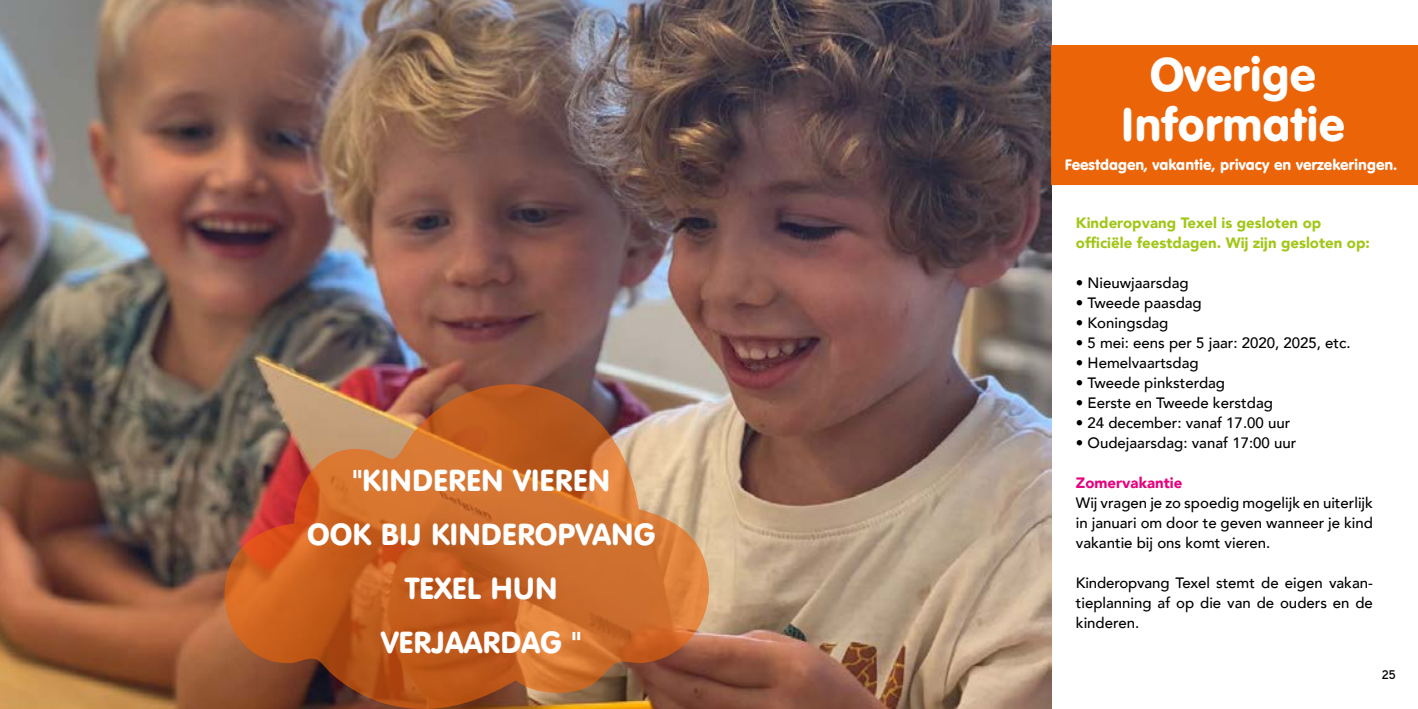
<style>
.page{position:relative;width:1418px;height:709px;background:#fff}
.page>*{position:absolute;margin:0;border:0;box-sizing:border-box;transform-origin:0 0}
.t1{font:46.25px/50px "VAG Rounded BT";color:#fff;text-align:center}
.t2{font:30px/53.8px "VAG Rounded BT";color:#fff;text-align:center}
.t3{font:500 15px/20px "Avenir";color:#000;text-align:justify}
.t4{font:900 15px/20px "Avenir";color:#a2c617}
.t5{font:15px "VAG Rounded BT";color:#fff}
.t6{font:900 15px "Avenir";color:#e6007d}
.t7{font:700 12.5px "Aaux Pro";color:#000}
</style>
<div class="page">
<img style="left:0;top:0;width:1051px;height:709px">
<img style="left:224px;top:379px;width:493px;height:330px">
<div style="left:1051px;top:45px;width:366px;height:140px;background:#ec6408"></div>
<h2 class="t2" style="left:307px;top:453px;width:350px">"KINDEREN VIEREN<br>OOK BIJ KINDEROPVANG<br>TEXEL HUN<br>VERJAARDAG "</h2>
<h1 class="t1" style="left:1120px;top:48px;width:226px">Overige<br>Informatie</h1>
<p class="t5" style="left:1064px;top:155px;width:333px">Feestdagen, vakantie, privacy en verzekeringen.</p>
<p class="t4" style="left:1075px;top:212px;width:295px">Kinderopvang Texel is gesloten op officiële feestdagen. Wij zijn gesloten op:</p>
<p class="t3" style="left:1075px;top:272px;width:114px">• Nieuwjaarsdag</p>
<p class="t3" style="left:1075px;top:292px;width:127px">• Tweede paasdag</p>
<p class="t3" style="left:1075px;top:312px;width:94px">• Koningsdag</p>
<p class="t3" style="left:1075px;top:332px;width:276px">• 5 mei: eens per 5 jaar: 2020, 2025, etc.</p>
<p class="t3" style="left:1075px;top:352px;width:124px">• Hemelvaartsdag</p>
<p class="t3" style="left:1075px;top:372px;width:151px">• Tweede pinksterdag</p>
<p class="t3" style="left:1075px;top:392px;width:198px">• Eerste en Tweede kerstdag</p>
<p class="t3" style="left:1075px;top:412px;width:216px">• 24 december: vanaf 17.00 uur</p>
<p class="t3" style="left:1075px;top:432px;width:222px">• Oudejaarsdag: vanaf 17:00 uur</p>
<p class="t6" style="left:1075px;top:469px;width:108px">Zomervakantie</p>
<p class="t3" style="left:1075px;top:492px;width:298px">Wij vragen je zo spoedig mogelijk en uiterlijk in januari om door te geven wanneer je kind vakantie bij ons komt vieren.</p>
<p class="t3" style="left:1075px;top:572px;width:298px">Kinderopvang Texel stemt de eigen vakan&shy;tieplanning af op die van de ouders en de kinderen.</p>
<p class="t7" style="left:1381px;top:666px;width:15px">25</p>
</div>
